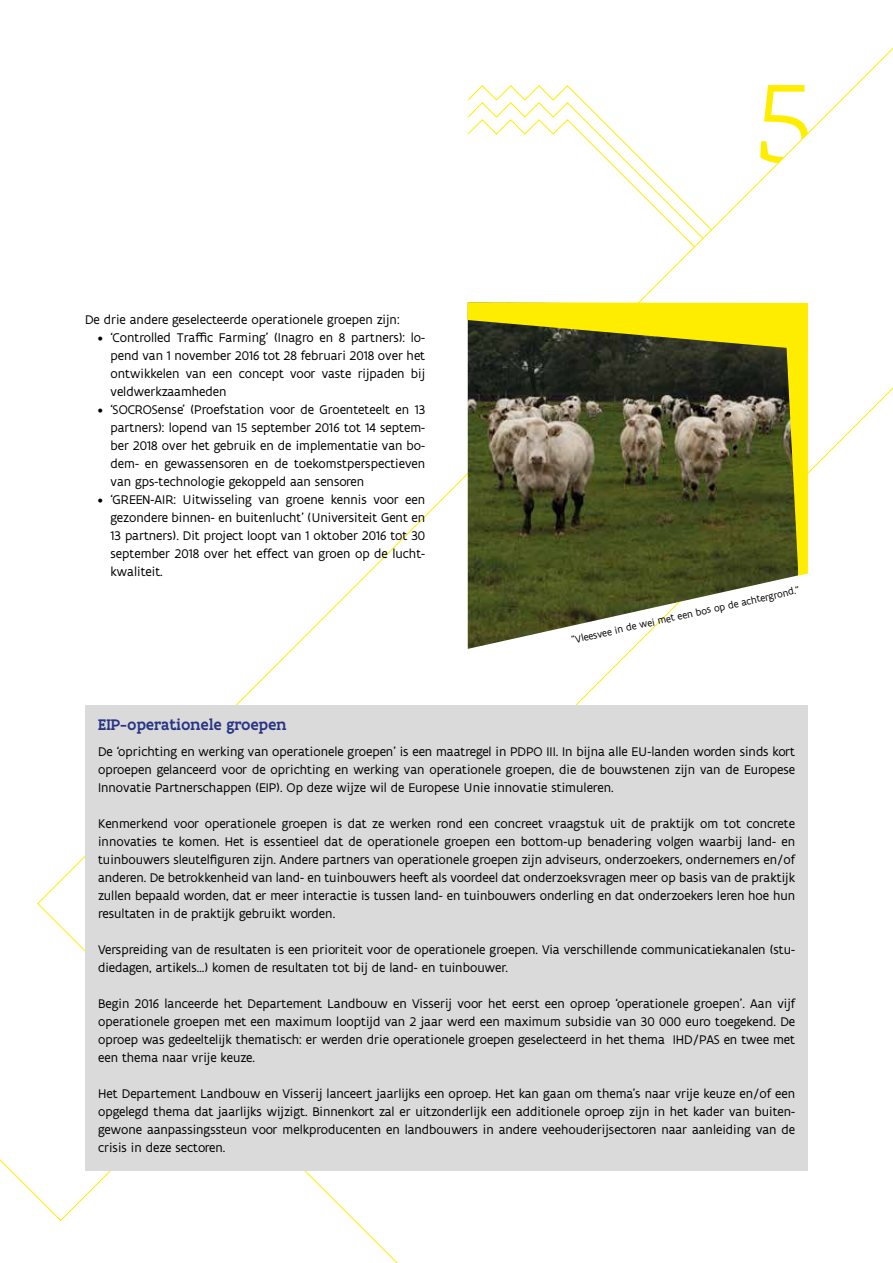
<style>
.page{position:relative;width:893px;height:1263px;background:#fff}
.page>*{position:absolute;margin:0;border:0;box-sizing:border-box;transform-origin:0 0}
.t1{font:500 16.5px "Flanders Art Serif";color:#283583}
.t2{font:13.5px/18px "Flanders Art Sans";color:#000;text-align:justify}
.t3{font:10.5px "Flanders Art Sans";color:#000}
</style>
<div class="page">
<div style="left:85px;top:705px;width:723px;height:465px;background:#dadada"></div>
<svg style="left:467px;top:85px;width:246px;height:163px"></svg>
<svg style="left:760px;top:85px;width:48px;height:78px"></svg>
<img style="left:468px;top:576px;width:327px;height:73px">
<svg style="left:467px;top:302px;width:341px;height:274px;background:#686729"></svg>
<p class="t2" style="left:85px;top:311px;width:316px">De drie andere geselecteerde operationele groepen zijn:</p>
<p class="t2" style="left:111px;top:329px;width:316px;text-indent:-13px">• ‘Controlled Traffic Farming’ (Inagro en 8 partners): lo&shy;pend van 1 november 2016 tot 28 februari 2018 over het ontwikkelen van een concept voor vaste rijpaden bij veldwerkzaamheden</p>
<p class="t2" style="left:111px;top:401px;width:316px;text-indent:-13px">• ‘SOCROSense’ (Proefstation voor de Groenteteelt en 13 partners): lopend van 15 september 2016 tot 14 septem&shy;ber 2018 over het gebruik en de implementatie van bo&shy;dem- en gewassensoren en de toekomstperspectieven van gps-technologie gekoppeld aan sensoren</p>
<p class="t2" style="left:111px;top:491px;width:316px;text-indent:-13px">• ‘GREEN-AIR: Uitwisseling van groene kennis voor een gezondere binnen- en buitenlucht’ (Universiteit Gent en 13 partners). Dit project loopt van 1 oktober 2016 tot 30 september 2018 over het effect van groen op de lucht&shy;kwaliteit.</p>
<p class="t3" style="left:571px;top:635px;width:234px;rotate:-13deg">“Vleesvee in de wei met een bos op de achtergrond.”</p>
<p class="t1" style="left:98px;top:714px;width:190px">EIP-operationele groepen</p>
<p class="t2" style="left:98px;top:743px;width:699px">De ‘oprichting en werking van operationele groepen’ is een maatregel in PDPO III. In bijna alle EU-landen worden sinds kort oproepen gelanceerd voor de oprichting en werking van operationele groepen, die de bouwstenen zijn van de Europese Innovatie Partnerschappen (EIP). Op deze wijze wil de Europese Unie innovatie stimuleren.</p>
<p class="t2" style="left:98px;top:815px;width:699px">Kenmerkend voor operationele groepen is dat ze werken rond een concreet vraagstuk uit de praktijk om tot concrete innovaties te komen. Het is essentieel dat de operationele groepen een bottom-up benadering volgen waarbij land- en tuinbouwers sleutelfiguren zijn. Andere partners van operationele groepen zijn adviseurs, onderzoekers, ondernemers en/of anderen. De betrokkenheid van land- en tuinbouwers heeft als voordeel dat onderzoeksvragen meer op basis van de praktijk zullen bepaald worden, dat er meer interactie is tussen land- en tuinbouwers onderling en dat onderzoekers leren hoe hun resultaten in de praktijk gebruikt worden.</p>
<p class="t2" style="left:98px;top:941px;width:698px">Verspreiding van de resultaten is een prioriteit voor de operationele groepen. Via verschillende communicatiekanalen (stu&shy;diedagen, artikels…) komen de resultaten tot bij de land- en tuinbouwer.</p>
<p class="t2" style="left:98px;top:995px;width:699px">Begin 2016 lanceerde het Departement Landbouw en Visserij voor het eerst een oproep ‘operationele groepen’. Aan vijf operationele groepen met een maximum looptijd van 2 jaar werd een maximum subsidie van 30 000 euro toegekend. De oproep was gedeeltelijk thematisch: er werden drie operationele groepen geselecteerd in het thema IHD/PAS en twee met een thema naar vrije keuze.</p>
<p class="t2" style="left:98px;top:1085px;width:699px">Het Departement Landbouw en Visserij lanceert jaarlijks een oproep. Het kan gaan om thema’s naar vrije keuze en/of een opgelegd thema dat jaarlijks wijzigt. Binnenkort zal er uitzonderlijk een additionele oproep zijn in het kader van buiten&shy;gewone aanpassingssteun voor melkproducenten en landbouwers in andere veehouderijsectoren naar aanleiding van de crisis in deze sectoren.</p>
</div>
